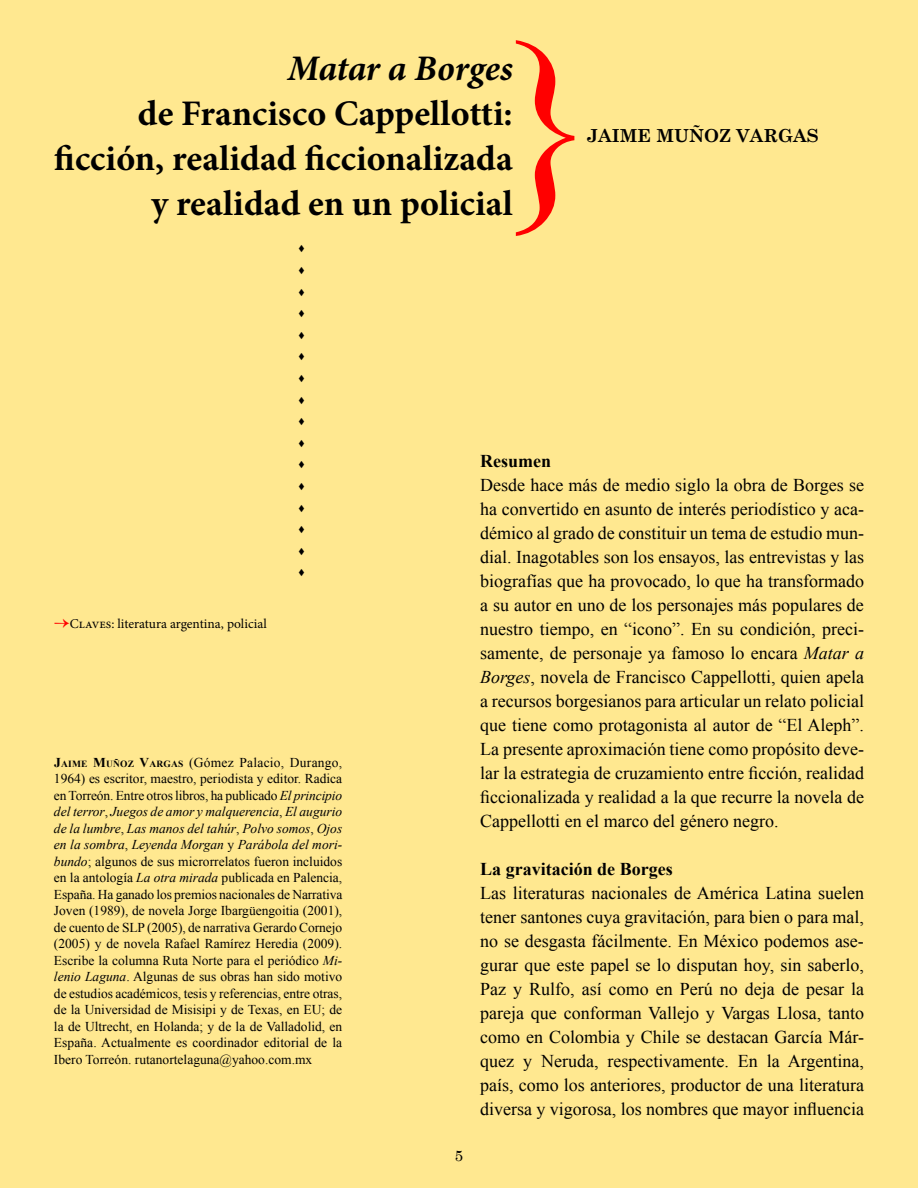
<style>
.page{position:relative;width:918px;height:1188px;background:#ffe890}
.page>*{position:absolute;margin:0;border:0;box-sizing:border-box;transform-origin:0 0}
.t1{font:210px "Century Schoolbook";color:#f00}
.t2{font:700 36px/45px "Minion Pro";letter-spacing:.005em;color:#000;text-align:right}
.t3{font:italic 700 36px "Minion Pro";letter-spacing:-.005em;color:#000}
.t4{font:18px/24px "Times New Roman";color:#000;text-align:justify}
.t5{font:700 18px "Times New Roman";color:#000}
.t6{font:700 18px "Century Schoolbook";color:#000}
.t7{font:18px/21.6px "Wingdings";color:#000;text-align:justify}
.t8{font:15px "Century Schoolbook";color:#000}
.t9{font:13.5px/16.5px "Times New Roman";color:#000;text-align:justify}
.t10{font:13.5px "Minion Pro";color:#000}
.s1{font-size:18px;color:#f00}
.s2{font-weight:700}
.s3{font-weight:700;font-size:9.45px}
.s4{font-style:italic}
</style>
<div class="page">
<h1 class="t1" style="left:515px;top:-57px;width:71px">}</h1>
<h2 class="t3" style="left:287px;top:43px;width:227px">Matar a Borges</h2>
<h2 class="t2" style="left:54px;top:91px;width:460px">de Francisco Cappellotti: ficción, realidad ficcionalizada y realidad en un policial</h2>
<p class="t6" style="left:587px;top:121px;width:234px">JAIME MUÑOZ VARGAS</p>
<p class="t10" style="left:54px;top:615px;width:214px"><span class="s1">→</span>Claves: literatura argentina, policial</p>
<p class="t7" style="left:297px;top:238px;width:10px">▲ ▲ ▲ ▲ ▲ ▲ ▲ ▲ ▲ ▲ ▲ ▲ ▲ ▲ ▲ ▲</p>
<p class="t9" style="left:54px;top:754px;width:290px"><span class="s2">J</span><span class="s3">AIME</span> <span class="s2">M</span><span class="s3">UÑOZ</span> <span class="s2">V</span><span class="s3">ARGAS</span> (Gómez Palacio, Durango, 1964) es escritor, maestro, periodista y editor. Radica en Torreón. Entre otros libros, ha publicado <span class="s4">El principio del terror</span>, <span class="s4">Juegos de amor y malquerencia</span>, <span class="s4">El augurio de la lumbre</span>, <span class="s4">Las manos del tahúr</span>, <span class="s4">Polvo somos</span>, <span class="s4">Ojos en la sombra</span>, <span class="s4">Leyenda Morgan</span> y <span class="s4">Parábola del mori&shy;bundo</span>; algunos de sus microrrelatos fueron incluidos en la antología <span class="s4">La otra mirada</span> publicada en Palencia, España. Ha ganado los premios nacionales de Narrativa Joven (1989), de novela Jorge Ibargüengoitia (2001), de cuento de SLP (2005), de narrativa Gerardo Cornejo (2005) y de novela Rafael Ramírez Heredia (2009).<br>Escribe la columna Ruta Norte para el periódico <span class="s4">Mi&shy;lenio Laguna</span>. Algunas de sus obras han sido motivo de estudios académicos, tesis y referencias, entre otras, de la Universidad de Misisipi y de Texas, en EU; de la de Ultrecht, en Holanda; y de la de Valladolid, en España. Actualmente es coordinador editorial de la Ibero Torreón. rutanortelaguna@yahoo.com.mx</p>
<p class="t8" style="left:455px;top:1143px;width:10px">5</p>
<p class="t5" style="left:480px;top:448px;width:72px">Resumen</p>
<p class="t4" style="left:480px;top:472px;width:385px">Desde hace más de medio siglo la obra de Borges se ha convertido en asunto de interés periodístico y aca&shy;démico al grado de constituir un tema de estudio mun&shy;dial. Inagotables son los ensayos, las entrevistas y las biografías que ha provocado, lo que ha transformado a su autor en uno de los personajes más populares de nuestro tiempo, en “icono”. En su condición, preci&shy;samente, de personaje ya famoso lo encara <span class="s4">Matar a Borges</span>, novela de Francisco Cappellotti, quien apela a recursos borgesianos para articular un relato policial que tiene como protagonista al autor de “El Aleph”.<br>La presente aproximación tiene como propósito deve&shy;lar la estrategia de cruzamiento entre ficción, realidad ficcionalizada y realidad a la que recurre la novela de Cappellotti en el marco del género negro.</p>
<p class="t5" style="left:480px;top:856px;width:194px">La gravitación de Borges</p>
<p class="t4" style="left:480px;top:880px;width:385px">Las literaturas nacionales de América Latina suelen tener santones cuya gravitación, para bien o para mal, no se desgasta fácilmente. En México podemos ase&shy;gurar que este papel se lo disputan hoy, sin saberlo, Paz y Rulfo, así como en Perú no deja de pesar la pareja que conforman Vallejo y Vargas Llosa, tanto como en Colombia y Chile se destacan García Már&shy;quez y Neruda, respectivamente. En la Argentina, país, como los anteriores, productor de una literatura diversa y vigorosa, los nombres que mayor influencia</p>
</div>
